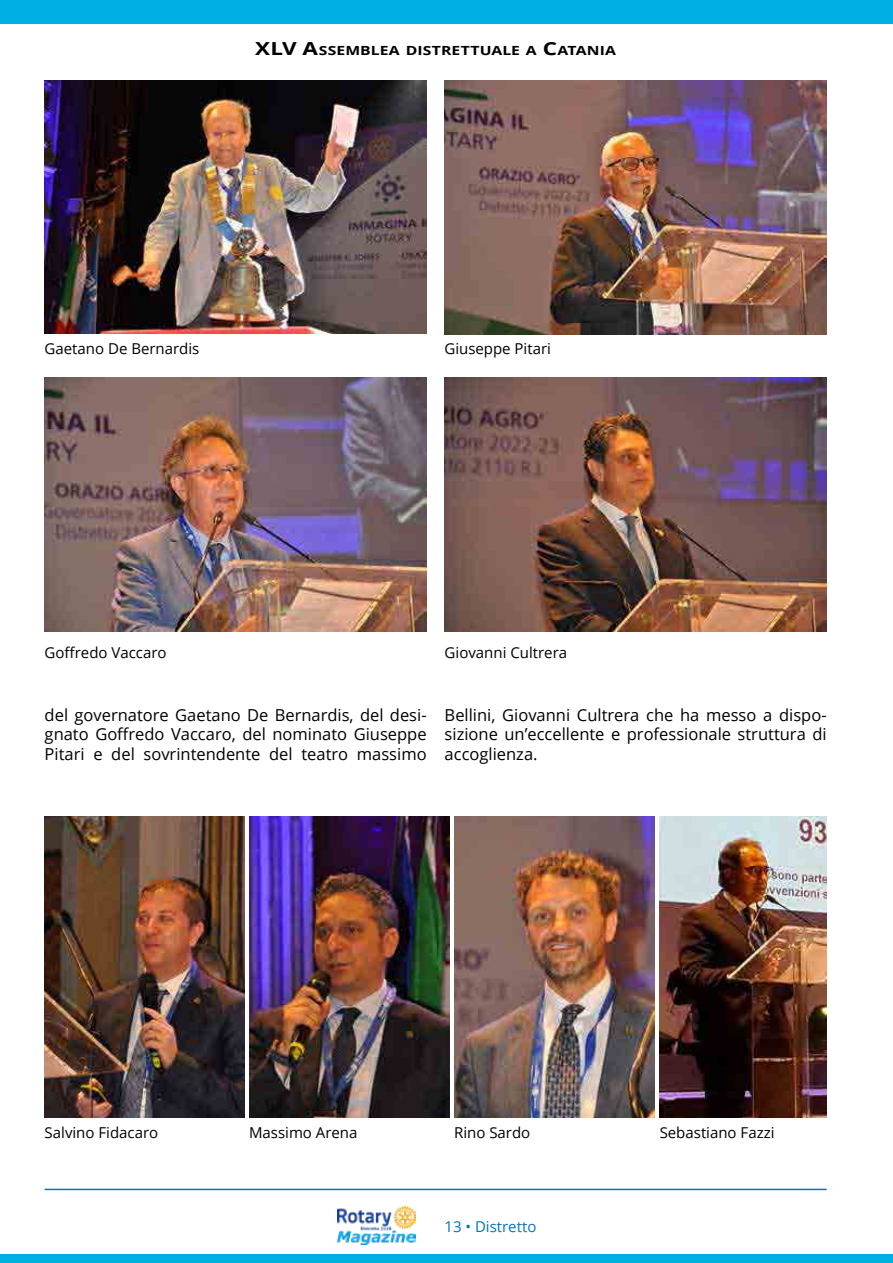
<style>
.page{position:relative;width:893px;height:1263px;background:#fff}
.page>*{position:absolute;margin:0;border:0;box-sizing:border-box;transform-origin:0 0}
.t1{font:16.5px/19.8px "Open Sans";color:#000;text-align:justify}
.t2{font:15px "Open Sans";color:#000}
.t3{font:15px "Open Sans";color:#0075be}
.t4{font:700 12.6px "Open Sans";letter-spacing:.005em;color:#000;scale:1.25 1}
.s1{font-size:18px}
</style>
<div class="page">
<img style="left:337px;top:1206px;width:79px;height:39px">
<div style="left:0;top:1254px;width:893px;height:9px;background:#00afe3"></div>
<div style="left:0;top:0;width:893px;height:23px;background:#00afe3"></div>
<hr style="left:45px;top:1189px;width:782px;height:1px;background:#0075be">
<img style="left:45px;top:80px;width:381px;height:254px">
<img style="left:45px;top:378px;width:381px;height:253px">
<img style="left:444px;top:80px;width:383px;height:254px">
<img style="left:445px;top:378px;width:382px;height:253px">
<img style="left:45px;top:816px;width:200px;height:302px">
<img style="left:249px;top:816px;width:200px;height:302px">
<img style="left:454px;top:816px;width:200px;height:302px">
<img style="left:660px;top:816px;width:167px;height:302px">
<p class="t4" style="left:255px;top:42px;width:290px"><span class="s1">XLV A</span>SSEMBLEA DISTRETTUALE A <span class="s1">C</span>ATANIA</p>
<p class="t2" style="left:45px;top:338px;width:156px">Gaetano De Bernardis</p>
<p class="t2" style="left:444px;top:339px;width:108px">Giuseppe Pitari</p>
<p class="t2" style="left:45px;top:642px;width:123px">Goffredo Vaccaro</p>
<p class="t2" style="left:445px;top:642px;width:124px">Giovanni Cultrera</p>
<p class="t1" style="left:45px;top:704px;width:383px">del governatore Gaetano De Bernardis, del desi&shy;gnato Goffredo Vaccaro, del nominato Giuseppe Pitari e del sovrintendente del teatro massimo</p>
<p class="t1" style="left:445px;top:704px;width:383px">Bellini, Giovanni Cultrera che ha messo a dispo&shy;sizione un’eccellente e professionale struttura di accoglienza.</p>
<p class="t2" style="left:45px;top:1122px;width:115px">Salvino Fidacaro</p>
<p class="t2" style="left:249px;top:1122px;width:110px">Massimo Arena</p>
<p class="t2" style="left:454px;top:1122px;width:78px">Rino Sardo</p>
<p class="t2" style="left:660px;top:1122px;width:116px">Sebastiano Fazzi</p>
<p class="t3" style="left:444px;top:1216px;width:93px">13 • Distretto</p>
</div>
